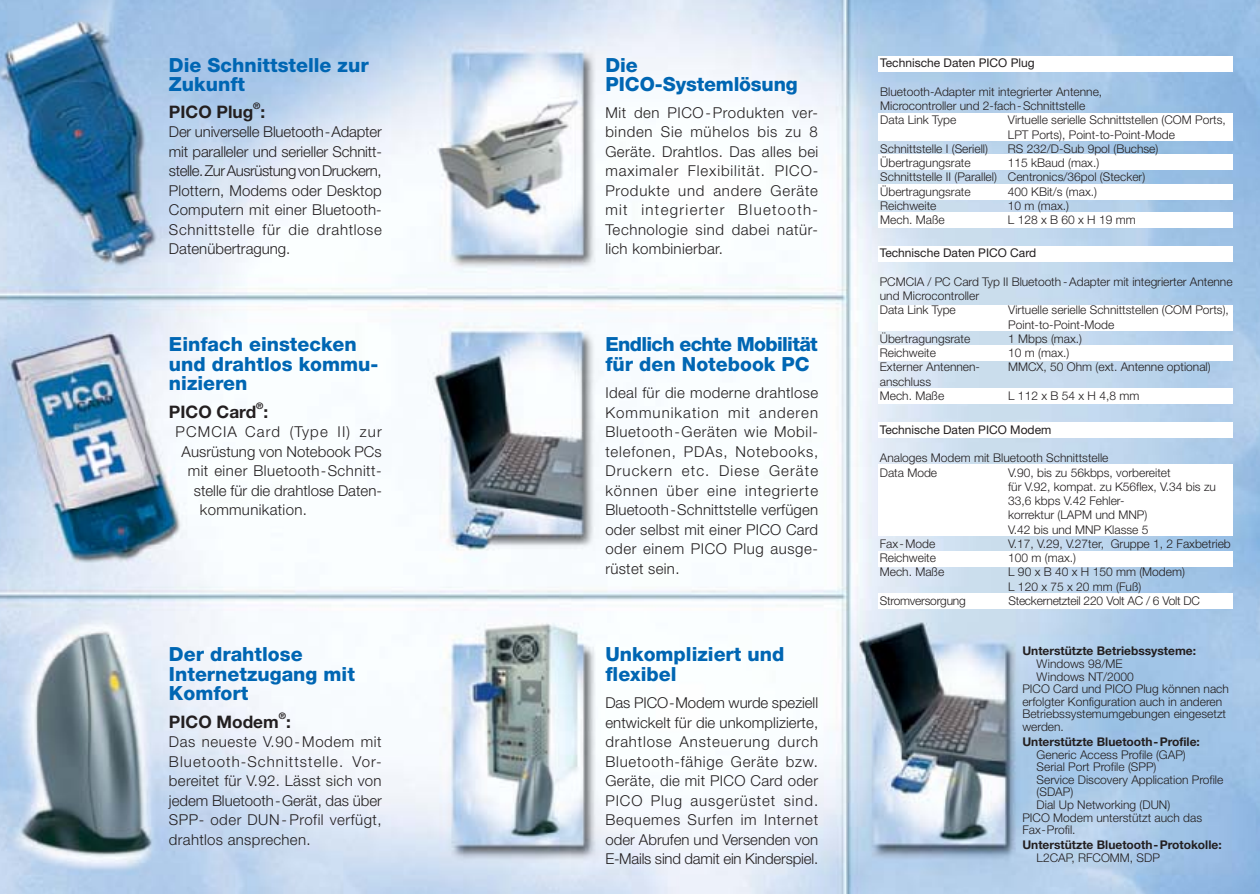
<style>
.page{position:relative;width:1260px;height:894px;background:#fff}
.page>*{position:absolute;margin:0;border:0;box-sizing:border-box;transform-origin:0 0}
.t1{font:800 19.5px/19.5px "Helvetica Neue";color:#0066b3}
.t2{font:800 19.5px/19.5px "Helvetica Neue";letter-spacing:-.035em;color:#0066b3}
.t3{font:700 17.25px "Helvetica Neue";color:#231f20}
.t4{font:300 15px/19.5px "Helvetica Neue";letter-spacing:.02em;color:#231f20;text-align:justify}
.t5{font:300 15px "Helvetica Neue";color:#231f20}
.t6{font:300 15px "Helvetica Neue";letter-spacing:.075em;color:#231f20}
.t7{font:300 12px/14.2px "Helvetica Neue";color:#231f20}
.t8{font:700 12px "Helvetica Neue";color:#231f20}
.t9{font:12px "Helvetica Neue";color:#231f20}
.t10{font:300 12px "Helvetica Neue";letter-spacing:-.02em;color:#231f20}
.t11{font:300 12px "Helvetica Neue";letter-spacing:.28em;color:#231f20}
.t12{font:700 9px "Helvetica Neue";color:#231f20}
</style>
<div class="page">
<img style="left:0;top:0;width:1260px;height:893px">
<div style="left:878px;top:113px;width:355px;height:28px;background:#fff"></div>
<div style="left:878px;top:154px;width:355px;height:16px;background:#fff"></div>
<div style="left:878px;top:184px;width:355px;height:16px;background:#fff"></div>
<div style="left:878px;top:212px;width:355px;height:15px;background:#fff"></div>
<div style="left:878px;top:56px;width:355px;height:16px;background:#fff"></div>
<div style="left:878px;top:305px;width:355px;height:26px;background:#fff"></div>
<div style="left:878px;top:346px;width:355px;height:15px;background:#fff"></div>
<div style="left:878px;top:389px;width:355px;height:15px;background:#fff"></div>
<div style="left:878px;top:246px;width:355px;height:16px;background:#fff"></div>
<div style="left:878px;top:464px;width:355px;height:72px;background:#fff"></div>
<div style="left:878px;top:551px;width:355px;height:16px;background:#fff"></div>
<div style="left:878px;top:422px;width:355px;height:16px;background:#fff"></div>
<div style="left:878px;top:593px;width:355px;height:16px;background:#fff"></div>
<h1 class="t1" style="left:169px;top:57px;width:201px">Die Schnittstelle zur<br>Zukunft</h1>
<p class="t9" style="left:880px;top:59px;width:156px">Technische Daten PICO Plug</p>
<h1 class="t1" style="left:605px;top:57px;width:194px">Die<br>PICO-Systemlösung</h1>
<p class="t4" style="left:605px;top:104px;width:214px">Mit den PICO-Produkten ver&shy;binden Sie mühelos bis zu 8<br>Geräte. Drahtlos. Das alles bei maximaler Flexibilität. PICO-Produkte und andere Geräte mit integrierter Bluetooth-Technologie sind dabei natür&shy;lich kombinierbar.</p>
<p class="t7" style="left:880px;top:86px;width:224px">Bluetooth-Adapter mit integrierter Antenne,<br>Microcontroller und 2-fach-Schnittstelle<br>Data Link Type</p>
<p class="t12" style="left:253px;top:103px;width:9px">®</p>
<p class="t4" style="left:169px;top:124px;width:214px">Der universelle Bluetooth-Adapter mit paralleler und serieller Schnitt&shy;stelle.ZurAusrüstungvonDruckern, Plottern, Modems oder Desktop Computern mit einer Bluetooth-Schnittstelle für die drahtlose Datenübertragung.</p>
<h2 class="t3" style="left:169px;top:106px;width:98px">PICO Plug :</h2>
<p class="t7" style="left:1008px;top:114px;width:219px">Virtuelle serielle Schnittstellen (COM Ports,<br>LPT Ports), Point-to-Point-Mode</p>
<p class="t7" style="left:880px;top:143px;width:109px">Schnittstelle I (Seriell)</p>
<p class="t7" style="left:1008px;top:143px;width:152px">RS 232/D-Sub 9pol (Buchse)</p>
<p class="t7" style="left:880px;top:157px;width:92px">Übertragungsrate</p>
<p class="t7" style="left:880px;top:157px;width:267px;text-indent:128px">115 kBaud (max.)<br>Schnittstelle II (Parallel) Centronics/36pol (Stecker)<br>Übertragungsrate</p>
<p class="t7" style="left:1008px;top:186px;width:91px">400 KBit/s (max.)</p>
<p class="t7" style="left:880px;top:200px;width:58px">Reichweite</p>
<p class="t7" style="left:1008px;top:200px;width:63px">10 m (max.)</p>
<p class="t7" style="left:880px;top:214px;width:66px">Mech. Maße</p>
<p class="t11" style="left:1008px;top:216px;width:129px">L128xB60xH19mm</p>
<p class="t9" style="left:880px;top:249px;width:158px">Technische Daten PICO Card</p>
<p class="t7" style="left:880px;top:276px;width:354px">PCMCIA / PC Card Typ II Bluetooth - Adapter mit integrierter Antenne und Microcontroller<br>Data Link Type</p>
<p class="t7" style="left:1008px;top:304px;width:222px">Virtuelle serielle Schnittstellen (COM Ports),<br>Point-to-Point-Mode</p>
<h1 class="t1" style="left:169px;top:337px;width:211px">Einfach einstecken und drahtlos kommu&shy;nizieren</h1>
<p class="t12" style="left:256px;top:403px;width:9px">®</p>
<p class="t6" style="left:176px;top:427px;width:208px">PCMCIA Card (Type II) zur</p>
<p class="t5" style="left:182px;top:446px;width:202px">Ausrüstung von Notebook PCs</p>
<p class="t4" style="left:188px;top:463px;width:195px">mit einer Bluetooth-Schnitt-</p>
<p class="t5" style="left:194px;top:485px;width:190px">stelle für die drahtlose Daten-</p>
<p class="t4" style="left:200px;top:502px;width:109px">kommunikation.</p>
<h2 class="t3" style="left:169px;top:406px;width:101px">PICO Card :</h2>
<h1 class="t1" style="left:169px;top:647px;width:188px">Der drahtlose<br>Internetzugang mit<br>Komfort</h1>
<h2 class="t3" style="left:169px;top:715px;width:123px">PICO Modem :</h2>
<p class="t12" style="left:279px;top:713px;width:9px">®</p>
<p class="t4" style="left:169px;top:734px;width:214px">Das neueste V.90-Modem mit Bluetooth-Schnittstelle. Vor&shy;bereitet für V.92. Lässt sich von jedem Bluetooth-Gerät, das über SPP- oder DUN- Profil verfügt, drahtlos ansprechen.</p>
<h1 class="t2" style="left:605px;top:337px;width:214px">Endlich echte Mobilität für den Notebook PC</h1>
<p class="t4" style="left:605px;top:385px;width:214px">Ideal für die moderne drahtlose Kommunikation mit anderen Bluetooth-Geräten wie Mobil&shy;telefonen, PDAs, Notebooks, Druckern etc. Diese Geräte können über eine integrierte Bluetooth-Schnittstelle verfügen oder selbst mit einer PICO Card oder einem PICO Plug ausge&shy;rüstet sein.</p>
<h1 class="t1" style="left:605px;top:647px;width:181px">Unkompliziert und flexibel</h1>
<p class="t4" style="left:605px;top:695px;width:214px">Das PICO-Modem wurde speziell entwickelt für die unkomplizierte, drahtlose Ansteuerung durch Bluetooth-fähige Geräte bzw.<br>Geräte, die mit PICO Card oder PICO Plug ausgerüstet sind.<br>Bequemes Surfen im Internet oder Abrufen und Versenden von E-Mails sind damit ein Kinderspiel.</p>
<p class="t7" style="left:880px;top:333px;width:92px">Übertragungsrate</p>
<p class="t7" style="left:1008px;top:333px;width:76px">1 Mbps (max.)</p>
<p class="t7" style="left:880px;top:347px;width:58px">Reichweite</p>
<p class="t7" style="left:1008px;top:347px;width:63px">10 m (max.)</p>
<p class="t7" style="left:880px;top:361px;width:102px">Externer Antennen-</p>
<p class="t7" style="left:1008px;top:361px;width:204px">MMCX, 50 Ohm (ext. Antenne optional)</p>
<p class="t7" style="left:880px;top:376px;width:66px">anschluss<br>Mech. Maße</p>
<p class="t11" style="left:1008px;top:391px;width:133px">L112xB54xH4,8mm</p>
<p class="t9" style="left:880px;top:425px;width:173px">Technische Daten PICO Modem</p>
<p class="t7" style="left:880px;top:452px;width:230px">Analoges Modem mit Bluetooth Schnittstelle<br>Data Mode</p>
<p class="t7" style="left:1008px;top:467px;width:209px">V.90, bis zu 56kbps, vorbereitet<br>für V.92, kompat. zu K56flex, V.34 bis zu<br>33,6 kbps V.42 Fehler-<br>korrektur (LAPM und MNP)<br>V.42 bis und MNP Klasse 5</p>
<p class="t7" style="left:880px;top:538px;width:57px">Fax- Mode</p>
<p class="t7" style="left:1008px;top:538px;width:224px">V.17, V.29, V.27ter, Gruppe 1, 2 Faxbetrieb</p>
<p class="t7" style="left:880px;top:552px;width:58px">Reichweite</p>
<p class="t7" style="left:1008px;top:552px;width:69px">100 m (max.)</p>
<p class="t7" style="left:880px;top:566px;width:66px">Mech. Maße</p>
<p class="t7" style="left:1008px;top:566px;width:178px">L 90 x B 40 x H 150 mm (Modem)<br>L 120 x 75 x 20 mm (Fuß)</p>
<p class="t10" style="left:880px;top:596px;width:87px">Stromversorgung</p>
<p class="t10" style="left:1008px;top:596px;width:193px">Steckernetzteil 220 Volt AC / 6 Volt DC</p>
<p class="t8" style="left:1022px;top:647px;width:175px">Unterstützte Betriebssysteme:</p>
<p class="t7" style="left:1037px;top:658px;width:87px">Windows 98/ME</p>
<p class="t7" style="left:1037px;top:671px;width:99px">Windows NT/2000</p>
<p class="t7" style="left:1022px;top:683px;width:208px">PICO Card und PICO Plug können nach</p>
<p class="t7" style="left:1022px;top:696px;width:201px">erfolgter Konfiguration auch in anderen</p>
<p class="t7" style="left:1022px;top:708px;width:205px">Betriebssystemumgebungen eingesetzt</p>
<p class="t7" style="left:1022px;top:721px;width:43px">werden.</p>
<p class="t8" style="left:1022px;top:738px;width:179px">Unterstützte Bluetooth-Profile:</p>
<p class="t7" style="left:1037px;top:749px;width:151px">Generic Access Profile (GAP)</p>
<p class="t7" style="left:1037px;top:761px;width:121px">Serial Port Profile (SPP)</p>
<p class="t7" style="left:1037px;top:774px;width:188px">Service Discovery Application Profile</p>
<p class="t7" style="left:1037px;top:786px;width:38px">(SDAP)</p>
<p class="t7" style="left:1037px;top:799px;width:135px">Dial Up Networking (DUN)</p>
<p class="t7" style="left:1022px;top:812px;width:181px">PICO Modem unterstützt auch das</p>
<p class="t7" style="left:1022px;top:824px;width:55px">Fax-Profil.</p>
<p class="t8" style="left:1022px;top:841px;width:201px">Unterstützte Bluetooth-Protokolle:</p>
<p class="t7" style="left:1037px;top:852px;width:125px">L2CAP, RFCOMM, SDP</p>
</div>
